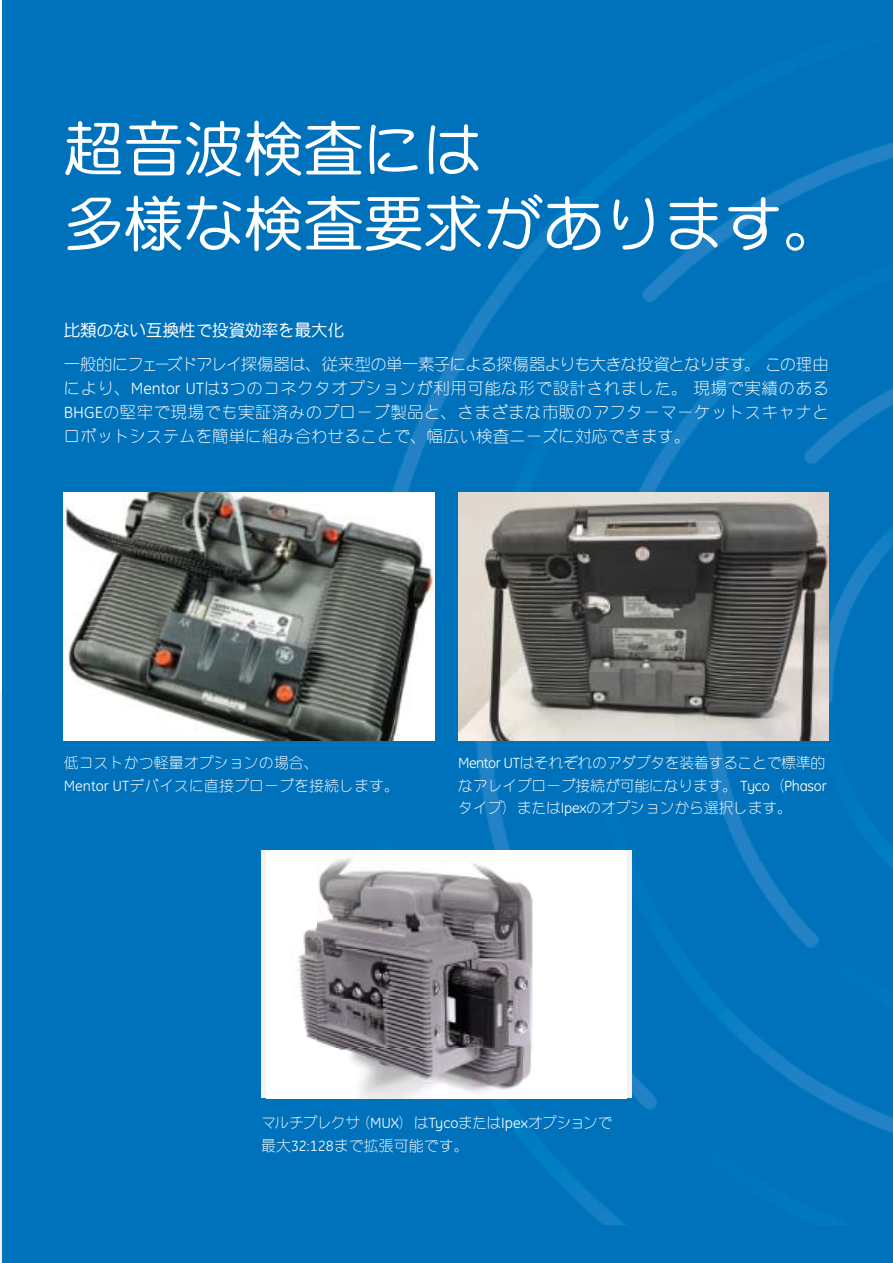
<style>
.page{position:relative;width:893px;height:1263px;background:#fff}
.page>*{position:absolute;margin:0;border:0;box-sizing:border-box;transform-origin:0 0}
.t1{font:60px/75px "DF Maru Gothic Std W5 90 msp RKSJ H";color:#fff}
.t2{font:16.5px/24px "DFSM Gothic Std W2 90 msp RKSJ H";color:#fff;text-align:justify}
.t3{font:16.5px "DF Maru Gothic Std W5 90 msp RKSJ H";color:#fff}
.t4{font:15px/22.5px "DFSM Gothic Std W2 90 msp RKSJ H";letter-spacing:-.02em;color:#fff;text-align:justify}
.t5{font:15px/22.5px "DFSM Gothic Std W2 90 msp RKSJ H";letter-spacing:-.04em;color:#fff}
.t6{font:15px/22.5px "DFSM Gothic Std W2 90 msp RKSJ H";color:#fff}
.s1{font-family:"GE Inspira"}
</style>
<div class="page">
<div style="left:2px;top:0;width:891px;height:1263px;background:#0072bc"></div>
<img style="left:392px;top:143px;width:501px;height:359px">
<img style="left:412px;top:502px;width:53px;height:349px">
<img style="left:787px;top:528px;width:106px;height:605px">
<img style="left:145px;top:740px;width:267px;height:111px">
<img style="left:465px;top:740px;width:322px;height:124px">
<img style="left:631px;top:864px;width:156px;height:246px">
<img style="left:304px;top:1098px;width:323px;height:127px">
<img style="left:64px;top:492px;width:370px;height:248px">
<div style="left:261px;top:851px;width:370px;height:247px;background:#f3f3f3"></div>
<img style="left:266px;top:851px;width:360px;height:247px">
<hr style="left:0;top:691px;width:2px;height:572px;background:#f3f3f3">
<img style="left:459px;top:492px;width:370px;height:248px">
<h1 class="t1" style="left:64px;top:118px;width:781px">超音波検査には<br>多様な検査要求があります。</h1>
<p class="t3" style="left:64px;top:324px;width:282px">比類のない互換性で投資効率を最大化</p>
<p class="t2" style="left:64px;top:354px;width:767px">一般的にフェーズドアレイ探傷器は、従来型の単一素子による探傷器よりも大きな投資となります。この理由により、<span class="s1">Mentor UT</span>は<span class="s1">3</span>つのコネクタオプションが利用可能な形で設計されました。現場で実績のある<span class="s1">BHGE</span>の堅牢で現場でも実証済みのプローブ製品と、さまざまな市販のアフターマーケットスキャナとロボットシステムを簡単に組み合わせることで、幅広い検査ニーズに対応できます。</p>
<p class="t6" style="left:64px;top:753px;width:337px">低コストかつ軽量オプションの場合、<br><span class="s1">Mentor UT</span>デバイスに直接プローブを接続します。</p>
<p class="t4" style="left:458px;top:753px;width:370px"><span class="s1">Mentor UT</span>はそれぞれのアダプタを装着することで標準的なアレイプローブ接続が可能になります。 <span class="s1">Tyco</span>（<span class="s1">Phasor</span>タイプ）または<span class="s1">Ipex</span>のオプションから選択します。</p>
<p class="t5" style="left:261px;top:1113px;width:353px">マルチプレクサ（<span class="s1">MUX</span>）は<span class="s1">Tyco</span>または<span class="s1">Ipex</span>オプションで最大<span class="s1">32:128</span>まで拡張可能です。</p>
</div>
